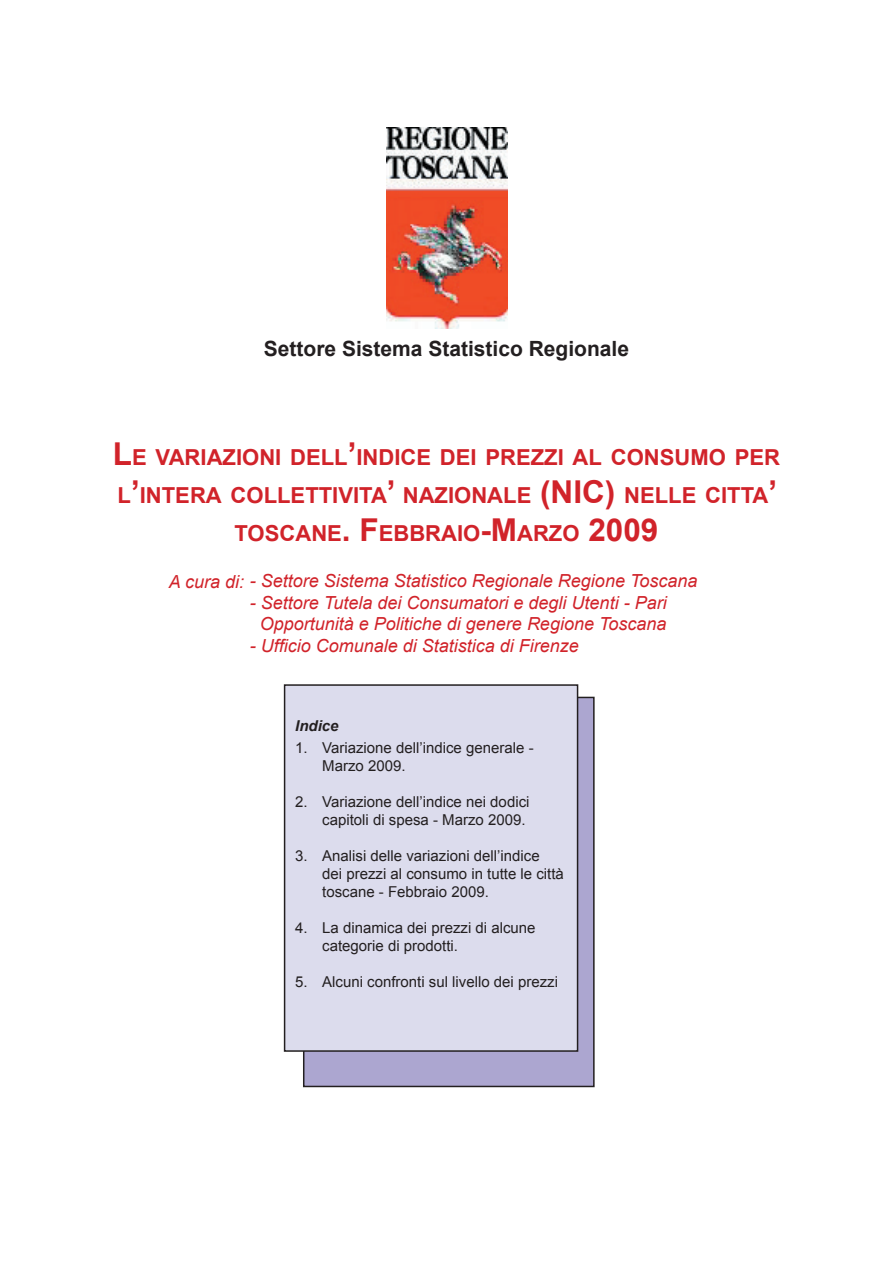
<style>
.page{position:relative;width:893px;height:1263px;background:#fff}
.page>*{position:absolute;margin:0;border:0;box-sizing:border-box;transform-origin:0 0}
.t1{font:700 22.05px/37.8px "Arial";color:#d1232a;text-align:center}
.t2{font:700 21px "Arial";color:#231f20}
.t3{font:italic 18px/21.6px "Arial";color:#d1232a;text-align:center}
.t4{font:15px/18px "Arial";color:#231f20}
.t5{font:italic 700 15px "Arial";color:#231f20}
.s1{font-size:31.5px}
</style>
<div class="page">
<div style="left:304px;top:697px;width:290px;height:389px;background:#aca6d0"></div>
<div style="left:285px;top:685px;width:293px;height:366px;background:#dcdced"></div>
<div style="left:284px;top:684px;width:294px;height:368px;border:2px solid #231f20"></div>
<img style="left:386px;top:128px;width:122px;height:201px">
<h2 class="t2" style="left:264px;top:335px;width:367px">Settore Sistema Statistico Regionale</h2>
<h1 class="t1" style="left:113px;top:439px;width:669px"><span class="s1">L</span>E VARIAZIONI DELL<span class="s1">’</span>INDICE DEI PREZZI AL CONSUMO PER<br>L<span class="s1">’</span>INTERA COLLETTIVITA<span class="s1">’</span> NAZIONALE <span class="s1">(NIC)</span> NELLE CITTA<span class="s1">’<br></span>TOSCANE<span class="s1">. F</span>EBBRAIO<span class="s1">-M</span>ARZO <span class="s1">2009</span></h1>
<p class="t3" style="left:169px;top:570px;width:530px">A cura di: - Settore Sistema Statistico Regionale Regione Toscana</p>
<p class="t3" style="left:250px;top:592px;width:418px">- Settore Tutela dei Consumatori e degli Utenti - Pari<br>Opportunità e Politiche di genere Regione Toscana</p>
<p class="t3" style="left:250px;top:635px;width:331px">- Ufficio Comunale di Statistica di Firenze</p>
<p class="t5" style="left:295px;top:715px;width:45px">Indice</p>
<p class="t4" style="left:322px;top:739px;width:213px">Variazione dell’indice generale -<br>Marzo 2009.</p>
<p class="t4" style="left:322px;top:793px;width:209px">Variazione dell’indice nei dodici capitoli di spesa - Marzo 2009.</p>
<p class="t4" style="left:322px;top:847px;width:243px">Analisi delle variazioni dell’indice<br>dei prezzi al consumo in tutte le città toscane - Febbraio 2009.</p>
<p class="t4" style="left:322px;top:919px;width:215px">La dinamica dei prezzi di alcune categorie di prodotti.</p>
<p class="t4" style="left:322px;top:973px;width:237px">Alcuni confronti sul livello dei prezzi</p>
<p class="t4" style="left:295px;top:739px;width:14px">1.</p>
<p class="t4" style="left:295px;top:793px;width:14px">2.</p>
<p class="t4" style="left:295px;top:847px;width:14px">3.</p>
<p class="t4" style="left:295px;top:919px;width:14px">4.</p>
<p class="t4" style="left:295px;top:973px;width:14px">5.</p>
</div>
